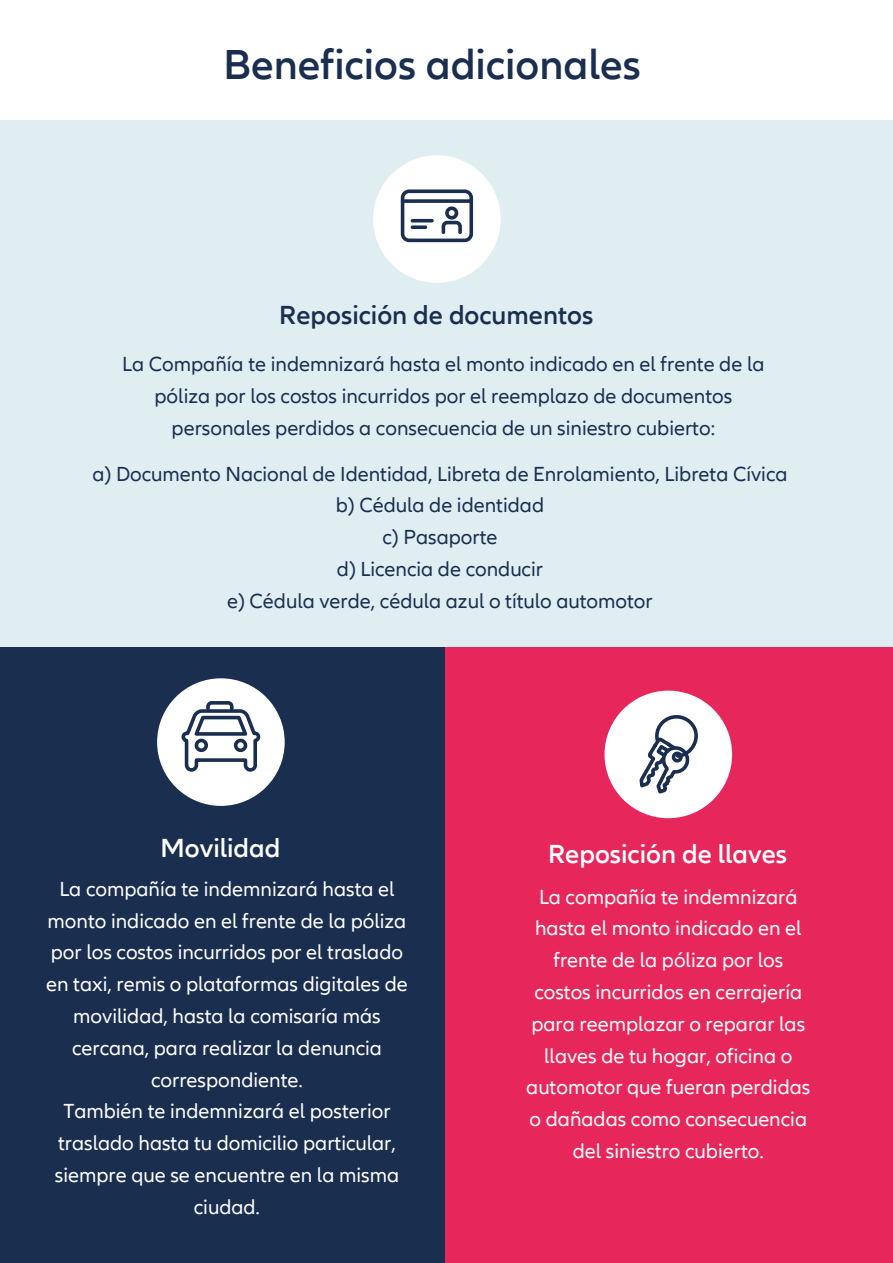
<style>
.page{position:relative;width:893px;height:1263px;background:#fff}
.page>*{position:absolute;margin:0;border:0;box-sizing:border-box;transform-origin:0 0}
.t1{font:600 43.2px "Allianz Neo";color:#1a2e50}
.t2{font:600 27px "Allianz Neo";color:#fff}
.t3{font:600 27px "Allianz Neo";color:#1a2e50}
.t4{font:21px/31.8px "Allianz Neo";color:#fff;text-align:center}
.t5{font:21px/31.8px "Allianz Neo";color:#1a2e50;text-align:center}
</style>
<div class="page">
<div style="left:0;top:120px;width:893px;height:538px;background:#e0eef2"></div>
<div style="left:0;top:647px;width:445px;height:616px;background:#1a2e50"></div>
<div style="left:445px;top:647px;width:448px;height:616px;background:#e7275c"></div>
<div style="left:373px;top:155px;width:128px;height:128px;background:#fff;border-radius:50%"></div>
<div style="left:445px;top:206px;width:13px;height:14px;border:4px solid #1a2e50;border-radius:50%"></div>
<svg style="left:441px;top:219px;width:21px;height:16px"></svg>
<div style="left:401px;top:189px;width:72px;height:53px;border:4px solid #1a2e50;border-radius:7px"></div>
<svg style="left:403px;top:199px;width:68px;height:4px"></svg>
<hr style="left:412px;top:219px;width:20px;height:3px;background:#1a2e50">
<svg style="left:412px;top:225px;width:13px;height:4px"></svg>
<div style="left:604px;top:691px;width:128px;height:127px;background:#fff;border-radius:50%"></div>
<svg style="left:639px;top:715px;width:59px;height:79px"></svg>
<div style="left:157px;top:678px;width:128px;height:128px;background:#fff;border-radius:50%"></div>
<svg style="left:181px;top:701px;width:80px;height:71px"></svg>
<h1 class="t1" style="left:224px;top:40px;width:419px">Beneficios adicionales</h1>
<p class="t3" style="left:279px;top:300px;width:316px">Reposición de documentos</p>
<p class="t5" style="left:122px;top:349px;width:644px">La Compañía te indemnizará hasta el monto indicado en el frente de la póliza por los costos incurridos por el reemplazo de documentos personales perdidos a consecuencia de un siniestro cubierto:</p>
<p class="t5" style="left:92px;top:458px;width:697px">a) Documento Nacional de Identidad, Libreta de Enrolamiento, Libreta Cívica b) Cédula de identidad<br>c) Pasaporte<br>d) Licencia de conducir<br>e) Cédula verde, cédula azul o título automotor</p>
<p class="t2" style="left:161px;top:832px;width:121px">Movilidad</p>
<p class="t4" style="left:46px;top:873px;width:363px">La compañía te indemnizará hasta el monto indicado en el frente de la póliza por los costos incurridos por el traslado en taxi, remis o plataformas digitales de movilidad, hasta la comisaría más cercana, para realizar la denuncia correspondiente.<br>También te indemnizará el posterior traslado hasta tu domicilio particular, siempre que se encuentre en la misma ciudad.</p>
<p class="t2" style="left:548px;top:838px;width:241px">Reposición de llaves</p>
<p class="t4" style="left:526px;top:881px;width:286px">La compañía te indemnizará hasta el monto indicado en el frente de la póliza por los costos incurridos en cerrajería para reemplazar o reparar las llaves de tu hogar, oficina o automotor que fueran perdidas o dañadas como consecuencia del siniestro cubierto.</p>
</div>
